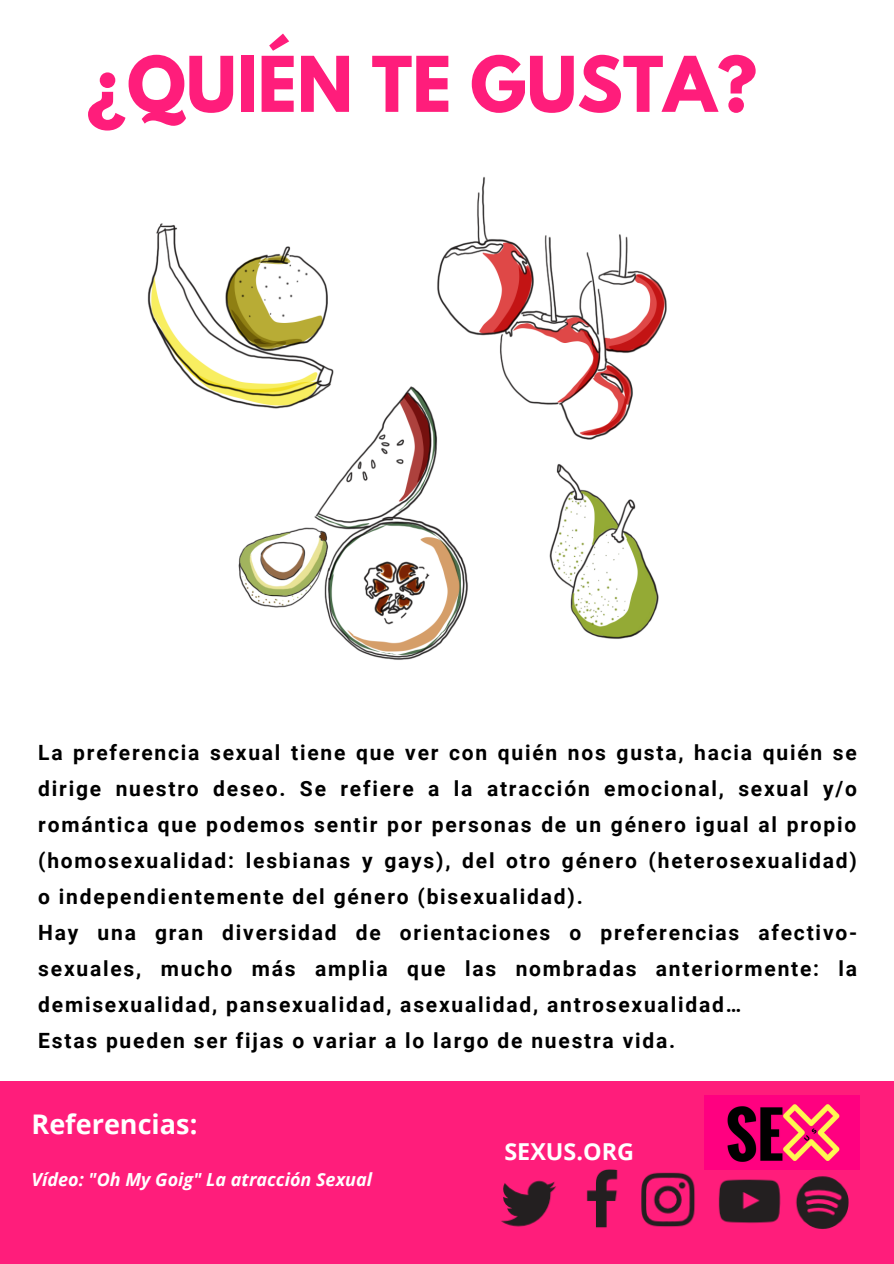
<style>
.page{position:relative;width:894px;height:1264px;background:#fff}
.page>*{position:absolute;margin:0;border:0;box-sizing:border-box;transform-origin:0 0}
.t1{font:700 67.95px "League Spartan";color:#ff1d7b}
.t2{font:700 27px "Open Sans";color:#fff}
.t3{font:700 23.4px "Open Sans";color:#fff}
.t4{font:700 21px/36px "Roboto";letter-spacing:.085em;color:#000;text-align:justify}
.t5{font:italic 700 18px "Open Sans";color:#fff}
</style>
<div class="page">
<div style="left:0;top:1081px;width:893px;height:182px;background:#ff1d7b"></div>
<img style="left:501px;top:1180px;width:55px;height:47px">
<img style="left:586px;top:1169px;width:109px;height:59px">
<img style="left:704px;top:1169px;width:82px;height:55px">
<img style="left:786px;top:1169px;width:72px;height:60px">
<img style="left:147px;top:177px;width:520px;height:483px">
<img style="left:704px;top:1095px;width:155px;height:74px">
<p class="t1" style="left:86px;top:51px;width:672px">¿QUIÉN TE GUSTA?</p>
<p class="t4" style="left:38px;top:734px;width:820px">La preferencia sexual tiene que ver con quién nos gusta, hacia quién se dirige nuestro deseo. Se refiere a la atracción emocional, sexual y/o romántica que podemos sentir por personas de un género igual al propio (homosexualidad: lesbianas y gays), del otro género (heterosexualidad) o independientemente del género (bisexualidad).</p>
<p class="t4" style="left:38px;top:914px;width:820px">Hay una gran diversidad de orientaciones o preferencias afectivo&shy;sexuales, mucho más amplia que las nombradas anteriormente: la demisexualidad, pansexualidad, asexualidad, antrosexualidad…</p>
<p class="t4" style="left:38px;top:1023px;width:638px">Estas pueden ser fijas o variar a lo largo de nuestra vida.</p>
<p class="t2" style="left:31px;top:1105px;width:167px">Referencias:</p>
<p class="t5" style="left:31px;top:1166px;width:342px">Vídeo: "Oh My Goig" La atracción Sexual</p>
<p class="t3" style="left:504px;top:1134px;width:131px">SEXUS.ORG</p>
</div>
